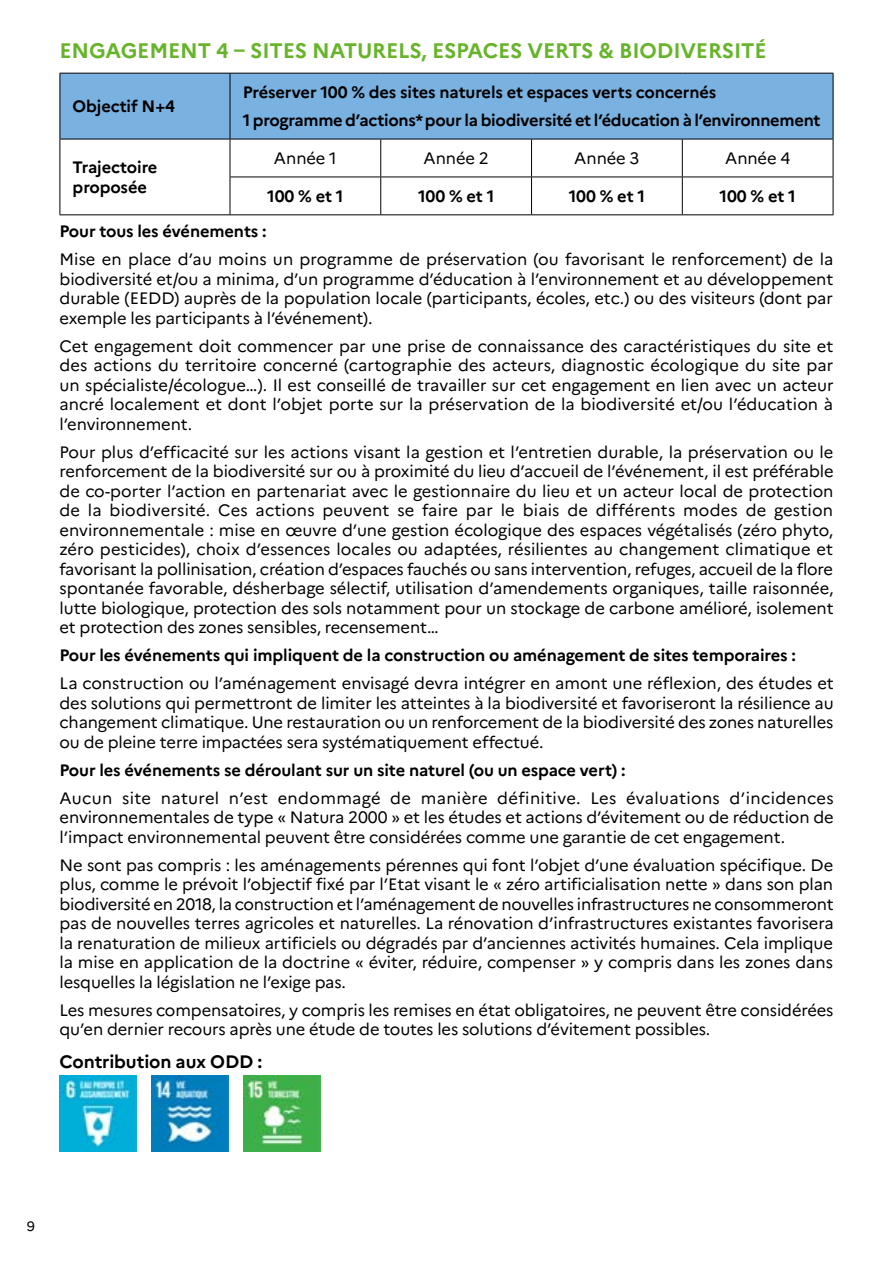
<style>
.page{position:relative;width:893px;height:1263px;background:#fff}
.page>*{position:absolute;margin:0;border:0;box-sizing:border-box;transform-origin:0 0}
.t1{font:700 21px "Marianne";letter-spacing:-.01em;color:#67b42a}
.t2{font:700 18px "Marianne";letter-spacing:-.01em;color:#000}
.t3{font:16.5px/19.5px "Marianne";letter-spacing:-.01em;color:#000;text-align:justify}
.t4{font:700 16.5px/28px "Marianne";letter-spacing:-.01em;color:#000}
.t5{font:13.5px "Marianne";color:#000}
</style>
<div class="page">
<div style="left:61px;top:74px;width:772px;height:65px;background:#79b1e1"></div>
<hr style="left:60px;top:73px;width:170px;height:1px;background:#000">
<hr style="left:60px;top:74px;width:1px;height:65px;background:#000">
<hr style="left:230px;top:73px;width:151px;height:1px;background:#000">
<hr style="left:230px;top:74px;width:1px;height:65px;background:#000">
<hr style="left:381px;top:73px;width:150px;height:1px;background:#000">
<hr style="left:531px;top:73px;width:151px;height:1px;background:#000">
<hr style="left:682px;top:73px;width:151px;height:1px;background:#000">
<hr style="left:833px;top:74px;width:1px;height:65px;background:#000">
<hr style="left:60px;top:139px;width:170px;height:1px;background:#000">
<hr style="left:60px;top:139px;width:1px;height:38px;background:#000">
<hr style="left:230px;top:139px;width:151px;height:1px;background:#000">
<hr style="left:230px;top:139px;width:1px;height:38px;background:#000">
<hr style="left:381px;top:139px;width:150px;height:1px;background:#000">
<hr style="left:380px;top:139px;width:1px;height:38px;background:#000">
<hr style="left:531px;top:139px;width:151px;height:1px;background:#000">
<hr style="left:531px;top:139px;width:1px;height:38px;background:#000">
<hr style="left:682px;top:139px;width:151px;height:1px;background:#000">
<hr style="left:682px;top:139px;width:1px;height:38px;background:#000">
<hr style="left:833px;top:139px;width:1px;height:38px;background:#000">
<hr style="left:60px;top:177px;width:1px;height:37px;background:#000">
<hr style="left:230px;top:177px;width:151px;height:1px;background:#000">
<hr style="left:230px;top:177px;width:1px;height:37px;background:#000">
<hr style="left:381px;top:177px;width:150px;height:1px;background:#000">
<hr style="left:380px;top:177px;width:1px;height:37px;background:#000">
<hr style="left:531px;top:177px;width:151px;height:1px;background:#000">
<hr style="left:531px;top:177px;width:1px;height:37px;background:#000">
<hr style="left:682px;top:177px;width:151px;height:1px;background:#000">
<hr style="left:682px;top:177px;width:1px;height:37px;background:#000">
<hr style="left:833px;top:177px;width:1px;height:37px;background:#000">
<hr style="left:60px;top:214px;width:170px;height:1px;background:#000">
<hr style="left:230px;top:214px;width:151px;height:1px;background:#000">
<hr style="left:381px;top:214px;width:150px;height:1px;background:#000">
<hr style="left:531px;top:214px;width:151px;height:1px;background:#000">
<hr style="left:682px;top:214px;width:151px;height:1px;background:#000">
<img style="left:60px;top:1075px;width:76px;height:77px">
<img style="left:151px;top:1075px;width:77px;height:77px">
<img style="left:243px;top:1075px;width:77px;height:77px">
<p class="t1" style="left:60px;top:38px;width:709px">ENGAGEMENT 4 – SITES NATURELS, ESPACES VERTS &amp; BIODIVERSITÉ</p>
<p class="t4" style="left:73px;top:92px;width:104px">Objectif N+4</p>
<p class="t4" style="left:243px;top:78px;width:579px">Préserver 100 % des sites naturels et espaces verts concernés<br>1 programme d’actions* pour la biodiversité et l’éducation à l’environnement</p>
<p class="t4" style="left:73px;top:158px;width:86px;line-height:19.5px">Trajectoire proposée</p>
<p class="t3" style="left:274px;top:149px;width:64px">Année 1</p>
<p class="t3" style="left:424px;top:149px;width:67px">Année 2</p>
<p class="t3" style="left:574px;top:149px;width:67px">Année 3</p>
<p class="t3" style="left:725px;top:149px;width:67px">Année 4</p>
<p class="t4" style="left:267px;top:182px;width:78px">100 % et 1</p>
<p class="t4" style="left:418px;top:182px;width:78px">100 % et 1</p>
<p class="t4" style="left:569px;top:182px;width:78px">100 % et 1</p>
<p class="t4" style="left:719px;top:182px;width:78px">100 % et 1</p>
<p class="t4" style="left:60px;top:217px;width:209px">Pour tous les événements :</p>
<p class="t3" style="left:60px;top:250px;width:775px">Mise en place d’au moins un programme de préservation (ou favorisant le renforcement) de la biodiversité et/ou a minima, d’un programme d’éducation à l’environnement et au développement durable (EEDD) auprès de la population locale (participants, écoles, etc.) ou des visiteurs (dont par exemple les participants à l’événement).</p>
<p class="t3" style="left:60px;top:336px;width:775px">Cet engagement doit commencer par une prise de connaissance des caractéristiques du site et des actions du territoire concerné (cartographie des acteurs, diagnostic écologique du site par un spécialiste/écologue…). Il est conseillé de travailler sur cet engagement en lien avec un acteur ancré localement et dont l’objet porte sur la préservation de la biodiversité et/ou l’éducation à l’environnement.</p>
<p class="t3" style="left:60px;top:442px;width:776px">Pour plus d’efficacité sur les actions visant la gestion et l’entretien durable, la préservation ou le renforcement de la biodiversité sur ou à proximité du lieu d’accueil de l’événement, il est préférable de co-porter l’action en partenariat avec le gestionnaire du lieu et un acteur local de protection de la biodiversité. Ces actions peuvent se faire par le biais de différents modes de gestion environnementale : mise en œuvre d’une gestion écologique des espaces végétalisés (zéro phyto, zéro pesticides), choix d’essences locales ou adaptées, résilientes au changement climatique et favorisant la pollinisation, création d’espaces fauchés ou sans intervention, refuges, accueil de la flore spontanée favorable, désherbage sélectif, utilisation d’amendements organiques, taille raisonnée, lutte biologique, protection des sols notamment pour un stockage de carbone amélioré, isolement et protection des zones sensibles, recensement…</p>
<p class="t4" style="left:60px;top:641px;width:738px">Pour les événements qui impliquent de la construction ou aménagement de sites temporaires :</p>
<p class="t3" style="left:60px;top:674px;width:776px">La construction ou l’aménagement envisagé devra intégrer en amont une réflexion, des études et des solutions qui permettront de limiter les atteintes à la biodiversité et favoriseront la résilience au changement climatique. Une restauration ou un renforcement de la biodiversité des zones naturelles ou de pleine terre impactées sera systématiquement effectué.</p>
<p class="t4" style="left:60px;top:756px;width:568px">Pour les événements se déroulant sur un site naturel (ou un espace vert) :</p>
<p class="t3" style="left:60px;top:788px;width:776px">Aucun site naturel n’est endommagé de manière définitive. Les évaluations d’incidences environnementales de type « Natura 2000 » et les études et actions d’évitement ou de réduction de l’impact environnemental peuvent être considérées comme une garantie de cet engagement.</p>
<p class="t3" style="left:60px;top:855px;width:776px">Ne sont pas compris : les aménagements pérennes qui font l’objet d’une évaluation spécifique. De plus, comme le prévoit l’objectif fixé par l’Etat visant le « zéro artificialisation nette » dans son plan biodiversité en 2018, la construction et l’aménagement de nouvelles infrastructures ne consommeront pas de nouvelles terres agricoles et naturelles. La rénovation d’infrastructures existantes favorisera la renaturation de milieux artificiels ou dégradés par d’anciennes activités humaines. Cela implique la mise en application de la doctrine « éviter, réduire, compenser » y compris dans les zones dans lesquelles la législation ne l’exige pas.</p>
<p class="t3" style="left:60px;top:1000px;width:775px">Les mesures compensatoires, y compris les remises en état obligatoires, ne peuvent être considérées qu’en dernier recours après une étude de toutes les solutions d’évitement possibles.</p>
<p class="t2" style="left:60px;top:1050px;width:204px">Contribution aux ODD :</p>
<p class="t5" style="left:27px;top:1217px;width:10px">9</p>
</div>
